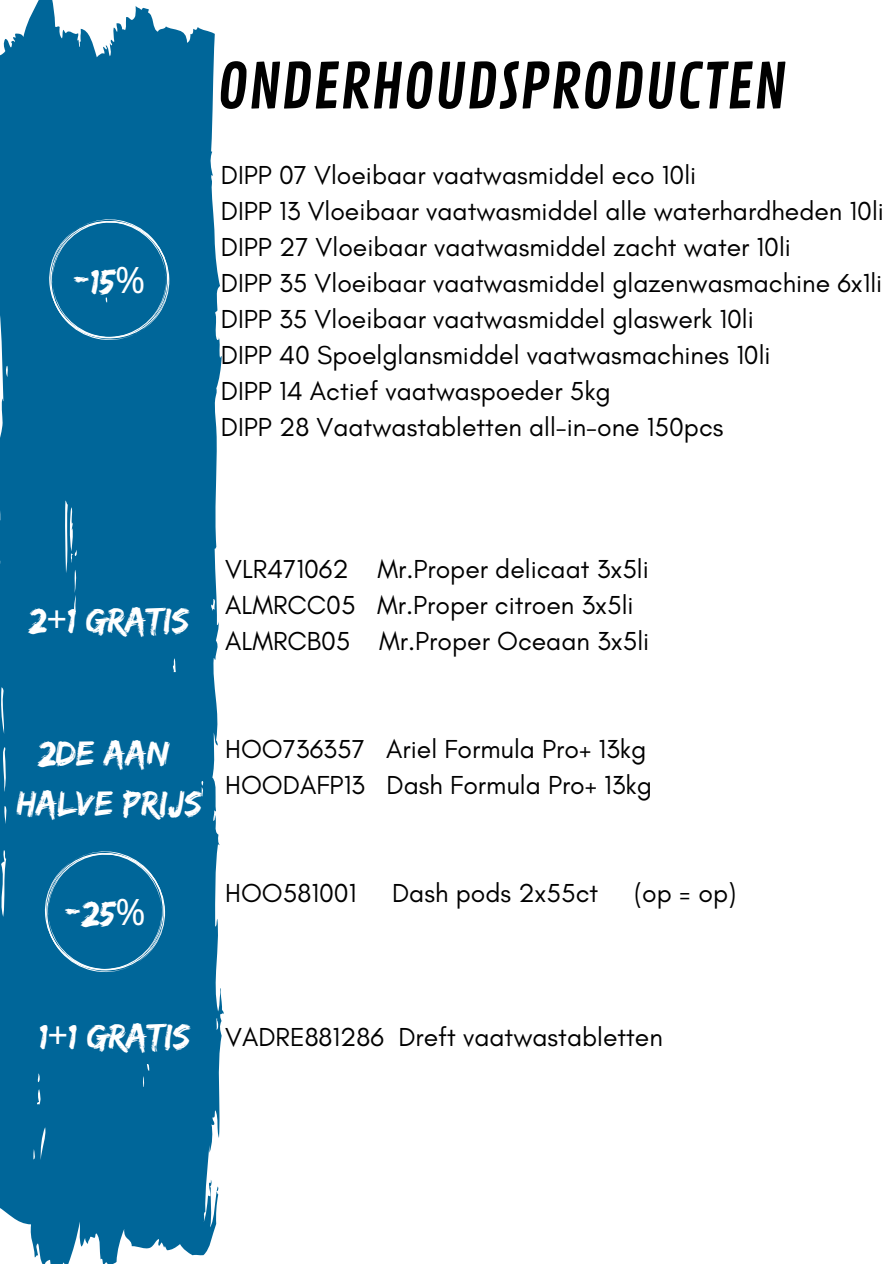
<style>
.page{position:relative;width:894px;height:1264px;background:#fff}
.page>*{position:absolute;margin:0;border:0;box-sizing:border-box;transform-origin:0 0}
.t1{font:61.5px "Contrail One";color:#000}
.t2{font:36.3px/50.4px "Edo";color:#fff;text-align:center}
.t3{font:26.55px "Glacial Indifference";color:#000}
.s1{font-family:"Noto Sans"}
</style>
<div class="page">
<svg style="left:0;top:0;width:224px;height:1263px;background:#1371a0"></svg>
<svg style="left:49px;top:218px;width:121px;height:126px;background:#0f6f9f"></svg>
<svg style="left:44px;top:849px;width:121px;height:126px;background:#0f6f9f"></svg>
<p class="t2" style="left:73px;top:255px;width:74px">-15<span class="s1">%</span></p>
<p class="t1" style="left:216px;top:50px;width:570px">ONDERHOUDSPRODUCTEN</p>
<p class="t3" style="left:221px;top:158px;width:476px">DIPP 07 Vloeibaar vaatwasmiddel eco 10li</p>
<p class="t3" style="left:221px;top:194px;width:664px">DIPP 13 Vloeibaar vaatwasmiddel alle waterhardheden 10li</p>
<p class="t3" style="left:221px;top:230px;width:571px">DIPP 27 Vloeibaar vaatwasmiddel zacht water 10li</p>
<h2 class="t3" style="left:221px;top:266px;width:662px">DIPP 35 Vloeibaar vaatwasmiddel glazenwasmachine 6x1li</h2>
<p class="t3" style="left:221px;top:302px;width:534px">DIPP 35 Vloeibaar vaatwasmiddel glaswerk 10li</p>
<p class="t3" style="left:221px;top:338px;width:551px">DIPP 40 Spoelglansmiddel vaatwasmachines 10li</p>
<p class="t3" style="left:221px;top:374px;width:391px">DIPP 14 Actief vaatwaspoeder 5kg</p>
<p class="t3" style="left:221px;top:410px;width:504px">DIPP 28 Vaatwastabletten all-in-one 150pcs</p>
<p class="t2" style="left:29px;top:594px;width:161px">2<span class="s1">+</span>1 GRATIS</p>
<p class="t3" style="left:225px;top:553px;width:425px">VLR471062 Mr.Proper delicaat 3x5li</p>
<p class="t3" style="left:225px;top:589px;width:410px">ALMRCC05 Mr.Proper citroen 3x5li</p>
<p class="t3" style="left:225px;top:625px;width:425px">ALMRCB05 Mr.Proper Oceaan 3x5li</p>
<p class="t2" style="left:16px;top:727px;width:187px">2DE AAN<br>HALVE PRIJS</p>
<h1 class="t3" style="left:225px;top:733px;width:422px">HOO736357 Ariel Formula Pro+ 13kg</h1>
<p class="t3" style="left:225px;top:769px;width:428px">HOODAFP13 Dash Formula Pro+ 13kg</p>
<p class="t2" style="left:64px;top:887px;width:83px">-25<span class="s1">%</span></p>
<p class="t3" style="left:225px;top:877px;width:133px">HOO581001</p>
<p class="t3" style="left:392px;top:877px;width:207px">Dash pods 2x55ct</p>
<p class="t3" style="left:634px;top:877px;width:104px">(op = op)</p>
<h2 class="t2" style="left:39px;top:1009px;width:152px">1<span class="s1">+</span>1 GRATIS</h2>
<p class="t3" style="left:225px;top:1021px;width:439px">VADRE881286 Dreft vaatwastabletten</p>
</div>
